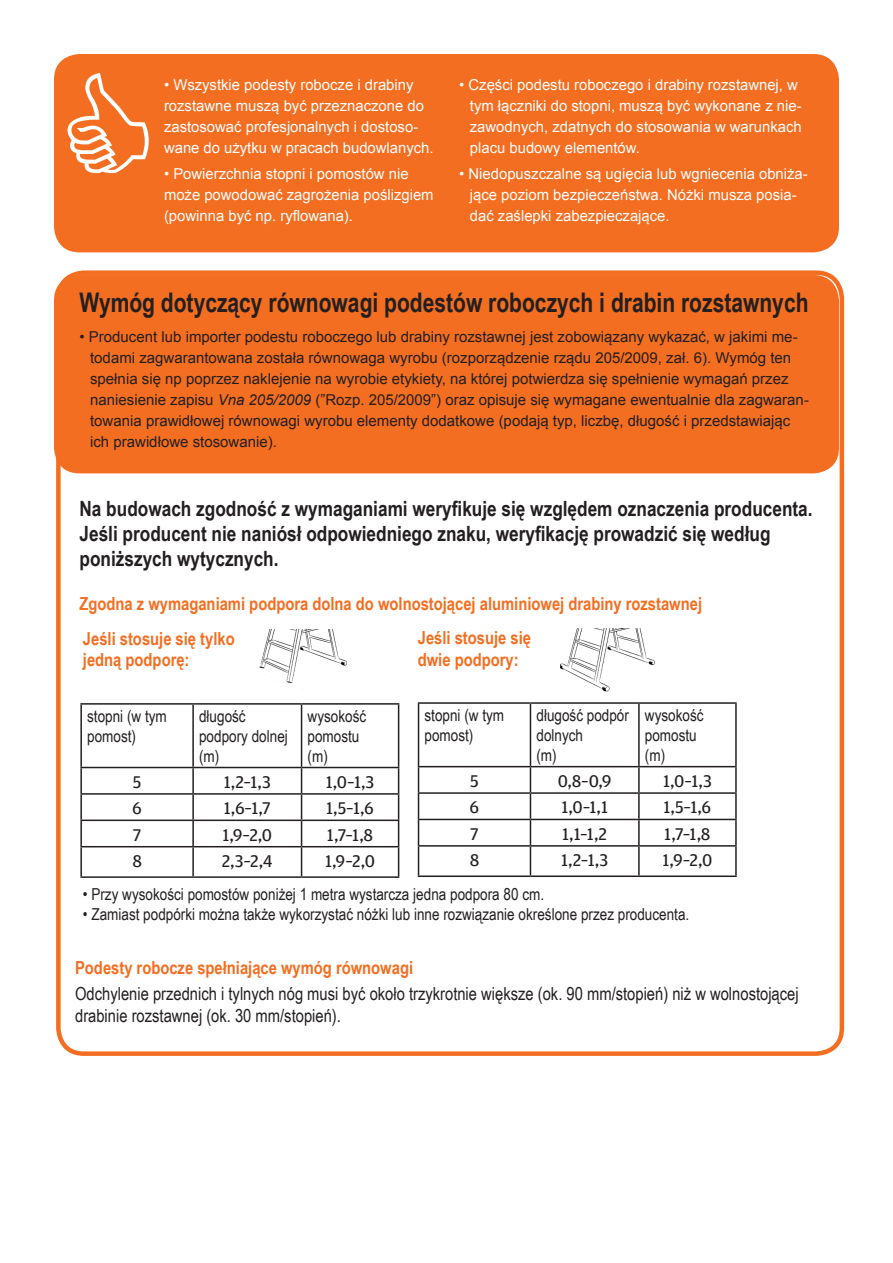
<style>
.page{position:relative;width:893px;height:1263px;background:#fff}
.page>*{position:absolute;margin:0;border:0;box-sizing:border-box;transform-origin:0 0}
.t1{font:700 27px "Arial Narrow";color:#231f20;scale:.95 1}
.t2{font:700 21px/25.2px "Arial Narrow";color:#231f20}
.t3{font:700 18px/21.6px "Arial Narrow";color:#f36e21}
.t4{font:18px/21.6px "Arial Narrow";color:#231f20}
.t5{font:18px "Amplitude";color:#231f20}
.t6{font:16.5px/19.8px "Arial Narrow";color:#231f20}
.isolaatikko{font:15px/21px "Arial";color:#fff}
.isolaatikko-2{font:15px/21px "Arial";color:#231f20}
.s1{font-style:italic}
</style>
<div class="page">
<div style="left:56px;top:270px;width:788px;height:786px;border:4px solid #f36e21;border-radius:26px"></div>
<div style="left:54px;top:54px;width:785px;height:198px;background:#f36e21;border-radius:26px"></div>
<div style="left:54px;top:275px;width:785px;height:198px;background:#f36e21;border-radius:26px"></div>
<hr style="left:418px;top:702px;width:112px;height:2px;background:#231f20">
<hr style="left:418px;top:704px;width:1px;height:62px;background:#231f20">
<hr style="left:530px;top:702px;width:109px;height:2px;background:#231f20">
<hr style="left:530px;top:704px;width:1px;height:62px;background:#231f20">
<hr style="left:639px;top:702px;width:98px;height:2px;background:#231f20">
<hr style="left:638px;top:704px;width:2px;height:62px;background:#231f20">
<hr style="left:735px;top:704px;width:2px;height:62px;background:#231f20">
<hr style="left:418px;top:766px;width:112px;height:1px;background:#231f20">
<hr style="left:530px;top:766px;width:109px;height:1px;background:#231f20">
<hr style="left:639px;top:766px;width:98px;height:1px;background:#231f20">
<hr style="left:638px;top:767px;width:2px;height:25px;background:#231f20">
<hr style="left:735px;top:767px;width:2px;height:25px;background:#231f20">
<hr style="left:418px;top:792px;width:112px;height:2px;background:#231f20">
<hr style="left:530px;top:792px;width:109px;height:2px;background:#231f20">
<hr style="left:639px;top:792px;width:98px;height:2px;background:#231f20">
<hr style="left:638px;top:794px;width:2px;height:25px;background:#231f20">
<hr style="left:735px;top:794px;width:2px;height:25px;background:#231f20">
<hr style="left:418px;top:819px;width:112px;height:1px;background:#231f20">
<hr style="left:530px;top:819px;width:109px;height:1px;background:#231f20">
<hr style="left:639px;top:819px;width:98px;height:1px;background:#231f20">
<hr style="left:638px;top:820px;width:2px;height:25px;background:#231f20">
<hr style="left:735px;top:820px;width:2px;height:25px;background:#231f20">
<hr style="left:418px;top:845px;width:112px;height:2px;background:#231f20">
<svg style="left:418px;top:767px;width:1px;height:108px"></svg>
<hr style="left:530px;top:845px;width:109px;height:2px;background:#231f20">
<svg style="left:530px;top:767px;width:1px;height:108px"></svg>
<hr style="left:639px;top:845px;width:98px;height:2px;background:#231f20">
<hr style="left:638px;top:847px;width:2px;height:28px;background:#231f20">
<hr style="left:735px;top:847px;width:2px;height:28px;background:#231f20">
<hr style="left:418px;top:875px;width:112px;height:2px;background:#231f20">
<hr style="left:530px;top:875px;width:109px;height:2px;background:#231f20">
<hr style="left:639px;top:875px;width:98px;height:2px;background:#231f20">
<img style="left:560px;top:629px;width:95px;height:63px">
<hr style="left:80px;top:703px;width:113px;height:2px;background:#231f20">
<hr style="left:80px;top:705px;width:2px;height:62px;background:#231f20">
<hr style="left:193px;top:703px;width:109px;height:2px;background:#231f20">
<hr style="left:192px;top:705px;width:2px;height:62px;background:#231f20">
<hr style="left:302px;top:703px;width:97px;height:2px;background:#231f20">
<hr style="left:301px;top:705px;width:1px;height:62px;background:#231f20">
<hr style="left:398px;top:705px;width:1px;height:62px;background:#231f20">
<hr style="left:80px;top:767px;width:113px;height:1px;background:#231f20">
<hr style="left:80px;top:768px;width:2px;height:25px;background:#231f20">
<hr style="left:193px;top:767px;width:109px;height:1px;background:#231f20">
<hr style="left:192px;top:768px;width:2px;height:25px;background:#231f20">
<hr style="left:302px;top:767px;width:97px;height:1px;background:#231f20">
<hr style="left:80px;top:793px;width:113px;height:2px;background:#231f20">
<hr style="left:80px;top:795px;width:2px;height:24px;background:#231f20">
<hr style="left:193px;top:793px;width:109px;height:2px;background:#231f20">
<hr style="left:192px;top:795px;width:2px;height:24px;background:#231f20">
<hr style="left:302px;top:793px;width:97px;height:2px;background:#231f20">
<hr style="left:80px;top:819px;width:113px;height:2px;background:#231f20">
<hr style="left:80px;top:821px;width:2px;height:25px;background:#231f20">
<hr style="left:193px;top:819px;width:109px;height:2px;background:#231f20">
<hr style="left:192px;top:821px;width:2px;height:25px;background:#231f20">
<hr style="left:302px;top:819px;width:97px;height:2px;background:#231f20">
<hr style="left:80px;top:846px;width:113px;height:1px;background:#231f20">
<hr style="left:80px;top:847px;width:2px;height:29px;background:#231f20">
<hr style="left:193px;top:846px;width:109px;height:1px;background:#231f20">
<hr style="left:192px;top:847px;width:2px;height:29px;background:#231f20">
<hr style="left:302px;top:846px;width:97px;height:1px;background:#231f20">
<svg style="left:301px;top:768px;width:1px;height:108px"></svg>
<svg style="left:398px;top:768px;width:1px;height:108px"></svg>
<hr style="left:80px;top:876px;width:113px;height:2px;background:#231f20">
<hr style="left:193px;top:876px;width:109px;height:2px;background:#231f20">
<hr style="left:302px;top:876px;width:97px;height:2px;background:#231f20">
<img style="left:261px;top:629px;width:86px;height:37px">
<svg style="left:259px;top:661px;width:45px;height:31px"></svg>
<p class="isolaatikko" style="left:164px;top:75px;width:271px">• Wszystkie podesty robocze i drabiny rozstawne muszą być przeznaczone do zastosować profesjonalnych i dostoso&shy;wane do użytku w pracach budowlanych.</p>
<p class="isolaatikko" style="left:164px;top:163px;width:271px">• Powierzchnia stopni i pomostów nie może powodować zagrożenia poślizgiem (powinna być np. ryflowana).</p>
<p class="isolaatikko" style="left:470px;top:75px;width:333px;text-indent:-11px">• Części podestu roboczego i drabiny rozstawnej, w tym łączniki do stopni, muszą być wykonane z nie&shy;zawodnych, zdatnych do stosowania w warunkach placu budowy elementów.</p>
<p class="isolaatikko" style="left:470px;top:163px;width:339px;text-indent:-11px">• Niedopuszczalne są ugięcia lub wgniecenia obniża&shy;jące poziom bezpieczeństwa. Nóżki musza posia&shy;dać zaślepki zabezpieczające.</p>
<p class="t1" style="left:80px;top:282px;width:769px">Wymóg dotyczący równowagi podestów roboczych i drabin rozstawnych</p>
<p class="isolaatikko-2" style="left:90px;top:327px;width:720px;text-indent:-11px">• Producent lub importer podestu roboczego lub drabiny rozstawnej jest zobowiązany wykazać, w jakimi me&shy;todami zagwarantowana została równowaga wyrobu (rozporządzenie rządu 205/2009, zał. 6). Wymóg ten spełnia się np poprzez naklejenie na wyrobie etykiety, na której potwierdza się spełnienie wymagań przez naniesienie zapisu <span class="s1">Vna 205/2009</span> (”Rozp. 205/2009”) oraz opisuje się wymagane ewentualnie dla zagwaran&shy;towania prawidłowej równowagi wyrobu elementy dodatkowe (podają typ, liczbę, długość i przedstawiając ich prawidłowe stosowanie).</p>
<p class="t2" style="left:80px;top:495px;width:735px">Na budowach zgodność z wymaganiami weryfikuje się względem oznaczenia producenta.<br>Jeśli producent nie naniósł odpowiedniego znaku, weryfikację prowadzić się według poniższych wytycznych.</p>
<p class="t3" style="left:80px;top:592px;width:624px">Zgodna z wymaganiami podpora dolna do wolnostojącej aluminiowej drabiny rozstawnej</p>
<p class="t3" style="left:418px;top:626px;width:115px">Jeśli stosuje się dwie podpory:</p>
<p class="t3" style="left:83px;top:627px;width:153px">Jeśli stosuje się tylko jedną podporę:</p>
<p class="t6" style="left:87px;top:705px;width:81px">stopni (w tym pomost)</p>
<p class="t6" style="left:199px;top:705px;width:90px">długość podpory dolnej</p>
<p class="t6" style="left:199px;top:745px;width:22px">(m)</p>
<p class="t6" style="left:308px;top:705px;width:60px">wysokość pomostu</p>
<p class="t6" style="left:308px;top:745px;width:22px">(m)</p>
<p class="t6" style="left:425px;top:705px;width:81px">stopni (w tym pomost)</p>
<p class="t6" style="left:536px;top:705px;width:94px">długość podpór dolnych</p>
<p class="t6" style="left:536px;top:744px;width:22px">(m)</p>
<p class="t6" style="left:645px;top:705px;width:60px">wysokość pomostu</p>
<p class="t6" style="left:645px;top:744px;width:22px">(m)</p>
<p class="t5" style="left:470px;top:771px;width:10px">5</p>
<p class="t5" style="left:558px;top:771px;width:55px">0,8–0,9</p>
<p class="t5" style="left:663px;top:771px;width:50px">1,0–1,3</p>
<p class="t5" style="left:470px;top:797px;width:11px">6</p>
<p class="t5" style="left:561px;top:797px;width:48px">1,0–1,1</p>
<p class="t5" style="left:663px;top:797px;width:49px">1,5–1,6</p>
<p class="t5" style="left:470px;top:824px;width:10px">7</p>
<p class="t5" style="left:562px;top:824px;width:46px">1,1–1,2</p>
<p class="t5" style="left:664px;top:824px;width:48px">1,7–1,8</p>
<p class="t5" style="left:470px;top:850px;width:11px">8</p>
<p class="t5" style="left:561px;top:850px;width:48px">1,2–1,3</p>
<p class="t5" style="left:662px;top:850px;width:51px">1,9–2,0</p>
<p class="t5" style="left:133px;top:772px;width:10px">5</p>
<p class="t5" style="left:224px;top:772px;width:48px">1,2–1,3</p>
<p class="t5" style="left:326px;top:772px;width:50px">1,0–1,3</p>
<p class="t5" style="left:132px;top:798px;width:11px">6</p>
<p class="t5" style="left:224px;top:798px;width:48px">1,6–1,7</p>
<p class="t5" style="left:326px;top:798px;width:49px">1,5–1,6</p>
<p class="t5" style="left:133px;top:825px;width:10px">7</p>
<p class="t5" style="left:222px;top:825px;width:51px">1,9–2,0</p>
<p class="t5" style="left:327px;top:825px;width:48px">1,7–1,8</p>
<p class="t5" style="left:132px;top:851px;width:11px">8</p>
<p class="t5" style="left:222px;top:851px;width:53px">2,3–2,4</p>
<p class="t5" style="left:325px;top:851px;width:51px">1,9–2,0</p>
<p class="t6" style="left:83px;top:884px;width:463px">• Przy wysokości pomostów poniżej 1 metra wystarcza jedna podpora 80 cm.</p>
<p class="t6" style="left:83px;top:903px;width:608px">• Zamiast podpórki można także wykorzystać nóżki lub inne rozwiązanie określone przez producenta.</p>
<p class="t3" style="left:75px;top:956px;width:339px">Podesty robocze spełniające wymóg równowagi</p>
<p class="t4" style="left:75px;top:982px;width:725px">Odchylenie przednich i tylnych nóg musi być około trzykrotnie większe (ok. 90 mm/stopień) niż w wolnostojącej drabinie rozstawnej (ok. 30 mm/stopień).</p>
</div>
